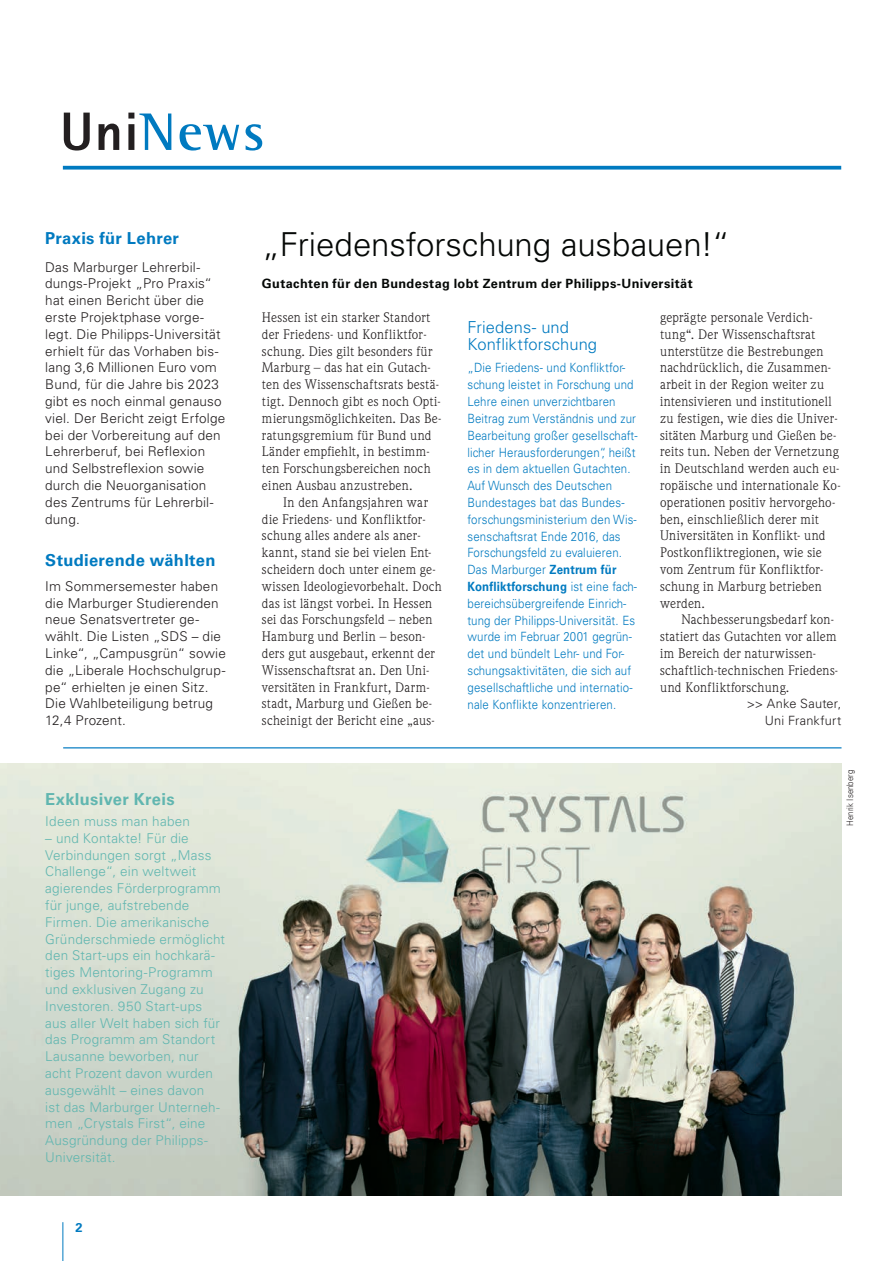
<style>
.page{position:relative;width:893px;height:1261px;background:#fff}
.page>*{position:absolute;margin:0;border:0;box-sizing:border-box;transform-origin:0 0}
.t1{font:300 33px "Univers LT Std";letter-spacing:-.005em;color:#050806}
.t2{font:700 16.5px "Univers LT Std";letter-spacing:.02em;color:#007ac0}
.t3{font:300 16.5px/16.8px "Univers LT Std";letter-spacing:.005em;color:#007ac0}
.t4{font:700 16.5px "Univers LT Std";letter-spacing:.02em;color:#61b6b0}
.t5{font:13.5px/16.8px "Weidemann Std";letter-spacing:.02em;color:#231f20}
.t6{font:300 13.5px/16.8px "Univers LT Std";letter-spacing:.015em;color:#231f20}
.t7{font:300 13.5px/16.8px "Univers LT Std";letter-spacing:.015em;color:#61b6b0}
.t8{font:300 12.75px/16.8px "Univers LT Std";letter-spacing:.015em;color:#007ac0;scale:.9 1}
.t9{font:700 12.75px "Univers LT Std";letter-spacing:.03em;color:#050806}
.t10{font:300 12.75px/16.8px "Univers LT Std";letter-spacing:.015em;color:#231f20;text-align:right}
.t11{font:700 12.75px "Univers LT Std";color:#007ac0}
.t12{font:300 9px "Univers LT Std";letter-spacing:.005em;color:#231f20;scale:.88 1}
.s1{font-weight:700}
</style>
<div class="page">
<hr style="left:63px;top:1222px;width:1px;height:39px;background:#007ac0">
<svg style="left:63px;top:166px;width:778px;height:4px;fill:#007ac0"></svg>
<svg style="left:64px;top:113px;width:26px;height:38px"></svg>
<svg style="left:99px;top:124px;width:20px;height:26px"></svg>
<svg style="left:128px;top:113px;width:43px;height:37px"></svg>
<svg style="left:180px;top:124px;width:59px;height:27px"></svg>
<svg style="left:245px;top:124px;width:17px;height:27px"></svg>
<img style="left:0;top:764px;width:841px;height:432px">
<hr style="left:63px;top:747px;width:778px;height:1px;background:#007ac0">
<p class="t2" style="left:45px;top:228px;width:135px">Praxis für Lehrer</p>
<p class="t6" style="left:45px;top:259px;width:182px">Das Marburger Lehrerbil&shy;dungs-Projekt „Pro Praxis“ hat einen Bericht über die erste Projektphase vorge&shy;legt. Die Philipps-Universität erhielt für das Vorhaben bis&shy;lang 3,6 Millionen Euro vom<br>Bund, für die Jahre bis 2023 gibt es noch einmal genauso viel. Der Bericht zeigt Erfolge bei der Vorbereitung auf den<br>Lehrerberuf, bei Reflexion und Selbstreflexion sowie durch die Neuorganisation des Zentrums für Lehrerbil&shy;dung.</p>
<p class="t2" style="left:45px;top:550px;width:172px">Studierende wählten</p>
<p class="t6" style="left:45px;top:578px;width:182px">Im Sommersemester haben die Marburger Studierenden neue Senatsvertreter ge&shy;wählt. Die Listen „SDS – die<br>Linke“, „Campusgrün“ sowie die „Liberale Hochschulgrup&shy;pe“ erhielten je einen Sitz.<br>Die Wahlbeteiligung betrug<br>12,4 Prozent.</p>
<p class="t4" style="left:45px;top:789px;width:131px">Exklusiver Kreis</p>
<p class="t7" style="left:45px;top:813px;width:146px">Ideen muss man haben</p>
<p class="t7" style="left:45px;top:830px;width:181px">– und Kontakte! Für die<br>Verbindungen sorgt „Mass<br>Challenge“, ein weltweit agierendes Förderprogramm für junge, aufstrebende<br>Firmen. Die amerikanische<br>Gründerschmiede ermöglicht den Start-ups ein hochkarä&shy;tiges Mentoring-Programm und exklusiven Zugang zu<br>Investoren. 950 Start-ups aus aller Welt haben sich für das Programm am Standort<br>Lausanne beworben, nur acht Prozent davon wurden ausgewählt – eines davon<br>ist das Marburger Unterneh&shy;men „Crystals First“, eine<br>Ausgründung der Philipps-<br>Universität.</p>
<p class="t11" style="left:76px;top:1221px;width:9px">2</p>
<h1 class="t1" style="left:262px;top:224px;width:469px">„Friedensforschung ausbauen!“</h1>
<p class="t9" style="left:262px;top:277px;width:432px">Gutachten für den Bundestag lobt Zentrum der Philipps-Universität</p>
<p class="t5" style="left:660px;top:309px;width:182px">geprägte personale Verdich&shy;tung“. Der Wissenschaftsrat unterstütze die Bestrebungen nachdrücklich, die Zusammen&shy;arbeit in der Region weiter zu intensivieren und institutionell zu festigen, wie dies die Univer&shy;sitäten Marburg und Gießen be&shy;reits tun. Neben der Vernetzung in Deutschland werden auch eu&shy;ropäische und internationale Ko&shy;operationen positiv hervorgeho&shy;ben, einschließlich derer mit<br>Universitäten in Konflikt- und<br>Postkonfliktregionen, wie sie vom Zentrum für Konfliktfor&shy;schung in Marburg betrieben werden.</p>
<p class="t5" style="left:660px;top:611px;width:179px;text-indent:21px">Nachbesserungsbedarf kon&shy;statiert das Gutachten vor allem im Bereich der naturwissen&shy;schaftlich-technischen Friedens&shy;und Konfliktforschung.</p>
<p class="t10" style="left:747px;top:696px;width:96px">&gt;&gt; Anke Sauter,<br>Uni Frankfurt</p>
<p class="t5" style="left:262px;top:309px;width:181px">Hessen ist ein starker Standort der Friedens- und Konfliktfor&shy;schung. Dies gilt besonders für<br>Marburg – das hat ein Gutach&shy;ten des Wissenschaftsrats bestä&shy;tigt. Dennoch gibt es noch Opti&shy;mierungsmöglichkeiten. Das Be&shy;ratungsgremium für Bund und<br>Länder empfiehlt, in bestimm&shy;ten Forschungsbereichen noch einen Ausbau anzustreben.</p>
<p class="t5" style="left:262px;top:494px;width:181px;text-indent:21px">In den Anfangsjahren war die Friedens- und Konfliktfor&shy;schung alles andere als aner&shy;kannt, stand sie bei vielen Ent&shy;scheidern doch unter einem ge&shy;wissen Ideologievorbehalt. Doch das ist längst vorbei. In Hessen sei das Forschungsfeld – neben<br>Hamburg und Berlin – beson&shy;ders gut ausgebaut, erkennt der<br>Wissenschaftsrat an. Den Uni&shy;versitäten in Frankfurt, Darm&shy;stadt, Marburg und Gießen be&shy;scheinigt der Bericht eine „aus-</p>
<p class="t3" style="left:467px;top:319px;width:131px">Friedens- und<br>Konfliktforschung</p>
<p class="t8" style="left:467px;top:360px;width:191px">„Die Friedens- und Konfliktfor&shy;schung leistet in Forschung und<br>Lehre einen unverzichtbaren<br>Beitrag zum Verständnis und zur<br>Bearbeitung großer gesellschaft&shy;licher Herausforderungen“, heißt es in dem aktuellen Gutachten.<br>Auf Wunsch des Deutschen<br>Bundestages bat das Bundes&shy;forschungsministerium den Wis&shy;senschaftsrat Ende 2016, das<br>Forschungsfeld zu evaluieren.<br>Das Marburger <span class="s1">Zentrum für<br>Konfliktforschung</span> ist eine fach&shy;bereichsübergreifende Einrich&shy;tung der Philipps-Universität. Es wurde im Februar 2001 gegrün&shy;det und bündelt Lehr- und For&shy;schungsaktivitäten, die sich auf gesellschaftliche und internatio&shy;nale Konflikte konzentrieren.</p>
<p class="t12" style="left:844px;top:826px;width:66px;rotate:-90deg">Henrik Isenberg</p>
</div>
